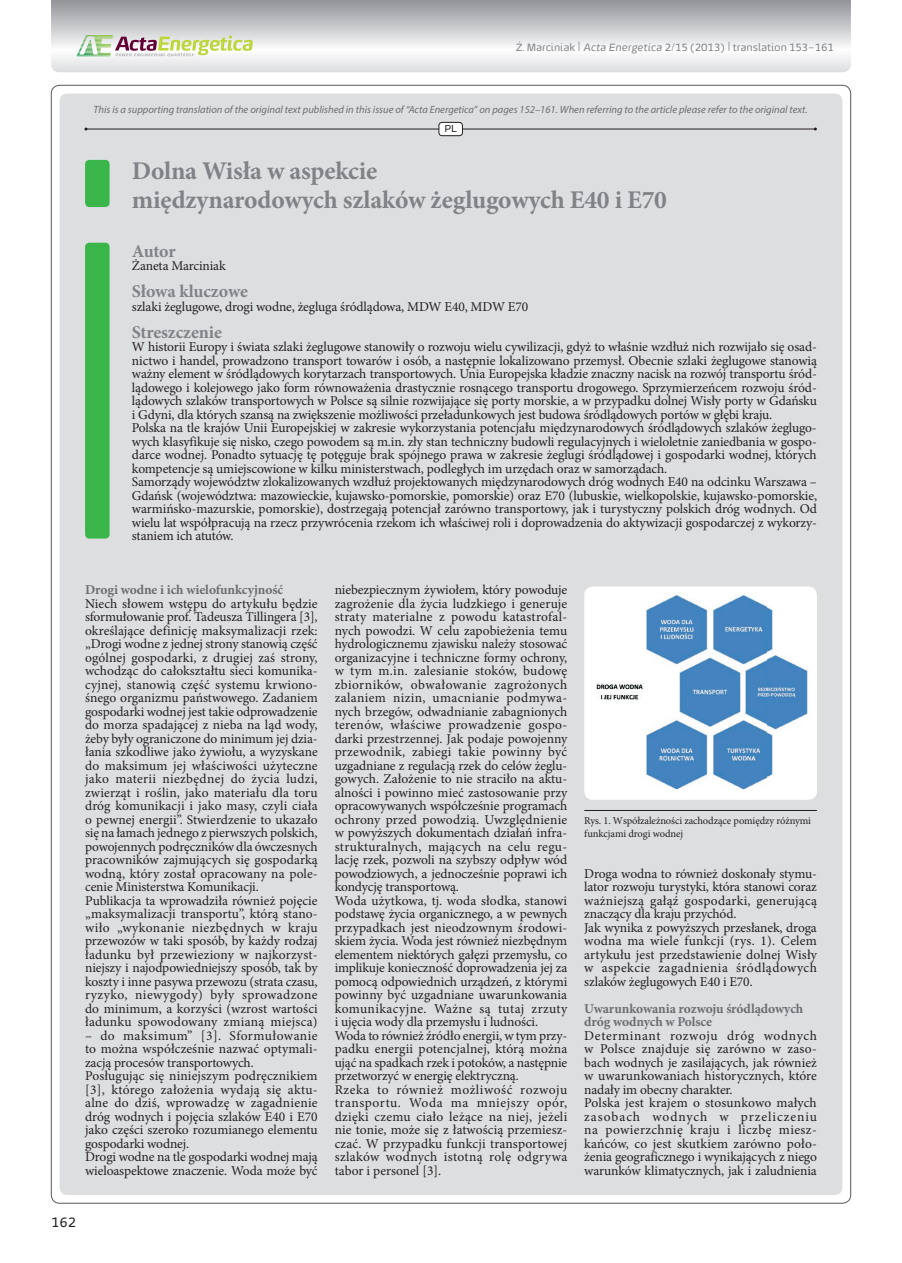
<style>
.page{position:relative;width:902px;height:1263px;background:#fff}
.page>*{position:absolute;margin:0;border:0;box-sizing:border-box;transform-origin:0 0}
.t1{font:700 25.5px/28.5px "Minion Pro";letter-spacing:-.01em;color:#808285}
.t2{font:700 18px "Minion Pro";letter-spacing:-.01em;color:#808285}
.t3{font:13.5px/13.5px "Minion Pro";letter-spacing:-.005em;color:#231f20}
.t4{font:700 13.5px/13.5px "Minion Pro";letter-spacing:-.01em;color:#6c6d70}
.t5{font:13.5px "Energa";color:#231f20}
.t6{font:italic 10.5px "Myriad Pro";color:#6c6d70}
.t7{font:10.5px/13.5px "Minion Pro";letter-spacing:-.01em;color:#231f20}
.t8{font:10.5px "Energa";letter-spacing:-.01em;color:#808285}
.t9{font:10.05px "Energa";color:#231f20}
.s1{font-size:13.5px}
.s2{font-style:italic}
</style>
<div class="page">
<div style="left:60px;top:94px;width:782px;height:1101px;background:#dddee0;border-radius:8px"></div>
<svg style="left:51px;top:0;width:799px;height:72px"></svg>
<svg style="left:76px;top:35px;width:177px;height:21px"></svg>
<div style="left:85px;top:160px;width:25px;height:47px;background:#3ab54a;border-radius:4px"></div>
<div style="left:85px;top:243px;width:25px;height:296px;background:#3ab54a;border-radius:4px"></div>
<hr style="left:86px;top:129px;width:729px;height:1px;background:#231f20">
<div style="left:439px;top:122px;width:23px;height:14px;background:#fff;border-radius:3px"></div>
<div style="left:438px;top:122px;width:25px;height:14px;border:1px solid #231f20;border-radius:3px"></div>
<div style="left:584px;top:586px;width:232px;height:214px;background:#fff;border-radius:9px"></div>
<img style="left:596px;top:595px;width:212px;height:195px">
<hr style="left:584px;top:810px;width:232px;height:1px;background:#231f20">
<p class="t8" style="left:516px;top:41px;width:319px">Ż. Marciniak <span class="s1">|</span> <span class="s2">Acta Energetica</span> 2/15 (2013) <span class="s1">|</span> translation 153–161</p>
<p class="t6" style="left:93px;top:103px;width:715px">This is a supporting translation of the original text published in this issue of “Acta Energetica” on pages 152–161. When referring to the article please refer to the original text.</p>
<p class="t9" style="left:444px;top:122px;width:14px">PL</p>
<h1 class="t1" style="left:132px;top:157px;width:536px">Dolna Wisła w aspekcie<br>międzynarodowych szlaków żeglugowych E40 i E70</h1>
<h2 class="t2" style="left:132px;top:238px;width:45px">Autor</h2>
<p class="t3" style="left:132px;top:259px;width:95px">Żaneta Marciniak</p>
<h2 class="t2" style="left:132px;top:279px;width:118px">Słowa kluczowe</h2>
<p class="t3" style="left:132px;top:300px;width:398px">szlaki żeglugowe, drogi wodne, żegluga śródlądowa, MDW E40, MDW E70</p>
<h2 class="t2" style="left:132px;top:319px;width:92px">Streszczenie</h2>
<p class="t3" style="left:132px;top:340px;width:686px">W historii Europy i świata szlaki żeglugowe stanowiły o rozwoju wielu cywilizacji, gdyż to właśnie wzdłuż nich rozwijało się osad&shy;nictwo i handel, prowadzono transport towarów i osób, a następnie lokalizowano przemysł. Obecnie szlaki żeglugowe stanowią ważny element w śródlądowych korytarzach transportowych. Unia Europejska kładzie znaczny nacisk na rozwój transportu śród&shy;lądowego i kolejowego jako form równoważenia drastycznie rosnącego transportu drogowego. Sprzymierzeńcem rozwoju śród&shy;lądowych szlaków transportowych w Polsce są silnie rozwijające się porty morskie, a w przypadku dolnej Wisły porty w Gdańsku i Gdyni, dla których szansą na zwiększenie możliwości przeładunkowych jest budowa śródlądowych portów w głębi kraju.<br>Polska na tle krajów Unii Europejskiej w zakresie wykorzystania potencjału międzynarodowych śródlądowych szlaków żeglugo&shy;wych klasyfikuje się nisko, czego powodem są m.in. zły stan techniczny budowli regulacyjnych i wieloletnie zaniedbania w gospo&shy;darce wodnej. Ponadto sytuację tę potęguje brak spójnego prawa w zakresie żeglugi śródlądowej i gospodarki wodnej, których kompetencje są umiejscowione w kilku ministerstwach, podległych im urzędach oraz w samorządach.<br>Samorządy województw zlokalizowanych wzdłuż projektowanych międzynarodowych dróg wodnych E40 na odcinku Warszawa – Gdańsk (województwa: mazowieckie, kujawsko-pomorskie, pomorskie) oraz E70 (lubuskie, wielkopolskie, kujawsko-pomorskie, warmińsko-mazurskie, pomorskie), dostrzegają potencjał zarówno transportowy, jak i turystyczny polskich dróg wodnych. Od wielu lat współpracują na rzecz przywrócenia rzekom ich właściwej roli i doprowadzenia do aktywizacji gospodarczej z wykorzy&shy;staniem ich atutów.</p>
<p class="t4" style="left:85px;top:583px;width:200px">Drogi wodne i ich wielofunkcyjność</p>
<p class="t3" style="left:85px;top:597px;width:234px">Niech słowem wstępu do artykułu będzie sformułowanie prof. Tadeusza Tillingera [3], określające definicję maksymalizacji rzek: „Drogi wodne z jednej strony stanowią część ogólnej gospodarki, z drugiej zaś strony, wchodząc do całokształtu sieci komunika&shy;cyjnej, stanowią część systemu krwiono&shy;śnego organizmu państwowego. Zadaniem gospodarki wodnej jest takie odprowadzenie do morza spadającej z nieba na ląd wody, żeby były ograniczone do minimum jej dzia&shy;łania szkodliwe jako żywiołu, a wyzyskane do maksimum jej właściwości użyteczne jako materii niezbędnej do życia ludzi, zwierząt i roślin, jako materiału dla toru dróg komunikacji i jako masy, czyli ciała o pewnej energii”. Stwierdzenie to ukazało się na łamach jednego z pierwszych polskich, powojennych podręczników dla ówczesnych pracowników zajmujących się gospodarką wodną, który został opracowany na pole&shy;cenie Ministerstwa Komunikacji.<br>Publikacja ta wprowadziła również pojęcie „maksymalizacji transportu”, którą stano&shy;wiło „wykonanie niezbędnych w kraju przewozów w taki sposób, by każdy rodzaj ładunku był przewieziony w najkorzyst&shy;niejszy i najodpowiedniejszy sposób, tak by koszty i inne pasywa przewozu (strata czasu, ryzyko, niewygody) były sprowadzone do minimum, a korzyści (wzrost wartości ładunku spowodowany zmianą miejsca)</p>
<p class="t3" style="left:85px;top:1029px;width:234px">– do maksimum” [3]. Sformułowanie to można współcześnie nazwać optymali&shy;zacją procesów transportowych.<br>Posługując się niniejszym podręcznikiem [3], którego założenia wydają się aktu&shy;alne do dziś, wprowadzę w zagadnienie dróg wodnych i pojęcia szlaków E40 i E70 jako części szeroko rozumianego elementu gospodarki wodnej.<br>Drogi wodne na tle gospodarki wodnej mają wieloaspektowe znaczenie. Woda może być</p>
<p class="t5" style="left:51px;top:1213px;width:26px">162</p>
<p class="t3" style="left:334px;top:583px;width:234px">niebezpiecznym żywiołem, który powoduje zagrożenie dla życia ludzkiego i generuje straty materialne z powodu katastrofal&shy;nych powodzi. W celu zapobieżenia temu hydrologicznemu zjawisku należy stosować organizacyjne i techniczne formy ochrony, w tym m.in. zalesianie stoków, budowę zbiorników, obwałowanie zagrożonych zalaniem nizin, umacnianie podmywa&shy;nych brzegów, odwadnianie zabagnionych terenów, właściwe prowadzenie gospo&shy;darki przestrzennej. Jak podaje powojenny przewodnik, zabiegi takie powinny być uzgadniane z regulacją rzek do celów żeglu&shy;gowych. Założenie to nie straciło na aktu&shy;alności i powinno mieć zastosowanie przy opracowywanych współcześnie programach ochrony przed powodzią. Uwzględnienie w powyższych dokumentach działań infra&shy;strukturalnych, mających na celu regu&shy;lację rzek, pozwoli na szybszy odpływ wód powodziowych, a jednocześnie poprawi ich kondycję transportową.<br>Woda użytkowa, tj. woda słodka, stanowi podstawę życia organicznego, a w pewnych przypadkach jest nieodzownym środowi&shy;skiem życia. Woda jest również niezbędnym elementem niektórych gałęzi przemysłu, co implikuje konieczność doprowadzenia jej za pomocą odpowiednich urządzeń, z którymi powinny być uzgadniane uwarunkowania komunikacyjne. Ważne są tutaj zrzuty i ujęcia wody dla przemysłu i ludności.<br>Woda to również źródło energii, w tym przy&shy;padku energii potencjalnej, którą można ująć na spadkach rzek i potoków, a następnie przetworzyć w energię elektryczną.<br>Rzeka to również możliwość rozwoju transportu. Woda ma mniejszy opór, dzięki czemu ciało leżące na niej, jeżeli nie tonie, może się z łatwością przemiesz&shy;czać. W przypadku funkcji transportowej szlaków wodnych istotną rolę odgrywa tabor i personel [3].</p>
<p class="t7" style="left:584px;top:813px;width:228px">Rys. 1. Współzależności zachodzące pomiędzy różnymi funkcjami drogi wodnej</p>
<p class="t3" style="left:584px;top:867px;width:234px">Droga wodna to również doskonały stymu&shy;lator rozwoju turystyki, która stanowi coraz ważniejszą gałąź gospodarki, generującą znaczący dla kraju przychód.<br>Jak wynika z powyższych przesłanek, droga wodna ma wiele funkcji (rys. 1). Celem artykułu jest przedstawienie dolnej Wisły w aspekcie zagadnienia śródlądowych szlaków żeglugowych E40 i E70.</p>
<p class="t4" style="left:584px;top:1001px;width:220px">Uwarunkowania rozwoju śródlądowych dróg wodnych w Polsce</p>
<p class="t3" style="left:584px;top:1029px;width:234px">Determinant rozwoju dróg wodnych w Polsce znajduje się zarówno w zaso&shy;bach wodnych je zasilających, jak również w uwarunkowaniach historycznych, które nadały im obecny charakter.<br>Polska jest krajem o stosunkowo małych zasobach wodnych w przeliczeniu na powierzchnię kraju i liczbę miesz&shy;kańców, co jest skutkiem zarówno poło&shy;żenia geograficznego i wynikających z niego warunków klimatycznych, jak i zaludnienia</p>
</div>
